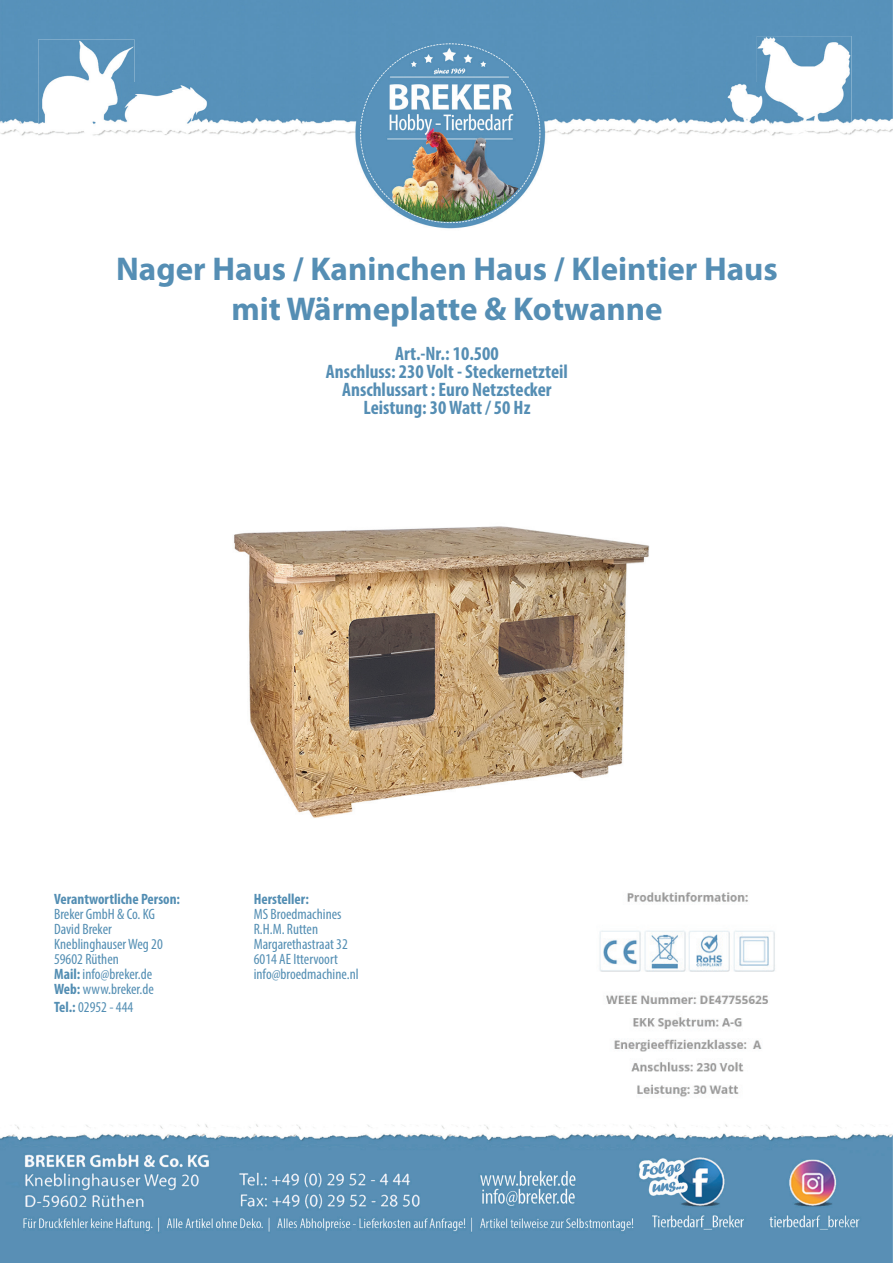
<style>
.page{position:relative;width:893px;height:1263px;background:#fff}
.page>*{position:absolute;margin:0;border:0;box-sizing:border-box;transform-origin:0 0}
.t1{font:700 33px/39.6px "Myriad Pro";color:#558eb4;text-align:center}
.t2{font:700 condensed 19.5px/18px "Myriad Pro";color:#558eb4;text-align:center}
.t3{font:condensed 15px/15px "Myriad Pro";color:#538eb3}
.t4{font:700 condensed 15px "Myriad Pro";color:#538eb3}
.s1{font-weight:700}
</style>
<div class="page">
<img style="left:0;top:0;width:893px;height:1263px">
<img style="left:38px;top:39px;width:96px;height:98px">
<img style="left:122px;top:82px;width:86px;height:51px">
<img style="left:757px;top:36px;width:94px;height:100px">
<img style="left:726px;top:82px;width:39px;height:44px">
<img style="left:206px;top:511px;width:465px;height:333px">
<img style="left:584px;top:885px;width:213px;height:233px">
<h1 class="t1" style="left:116px;top:248px;width:663px">Nager Haus / Kaninchen Haus / Kleintier Haus mit Wärmeplatte &amp; Kotwanne</h1>
<h2 class="t2" style="left:326px;top:344px;width:244px">Art.-Nr.: 10.500<br>Anschluss: 230 Volt - Steckernetzteil<br>Anschlussart : Euro Netzstecker<br>Leistung: 30 Watt / 50 Hz</h2>
<p class="t4" style="left:54px;top:890px;width:127px">Verantwortliche Person:</p>
<p class="t3" style="left:54px;top:907px;width:110px">Breker GmbH &amp; Co. KG<br>David Breker<br>Kneblinghauser Weg 20<br>59602 Rüthen<br><span class="s1">Mail:</span> info@breker.de<br><span class="s1">Web:</span> www.breker.de</p>
<p class="t3" style="left:54px;top:1000px;width:81px"><span class="s1">Tel.:</span> 02952 - 444</p>
<p class="t4" style="left:254px;top:890px;width:57px">Hersteller:</p>
<p class="t3" style="left:254px;top:907px;width:106px">MS Broedmachines<br>R.H.M. Rutten<br>Margarethastraat 32<br>6014 AE Ittervoort info@broedmachine.nl</p>
</div>
